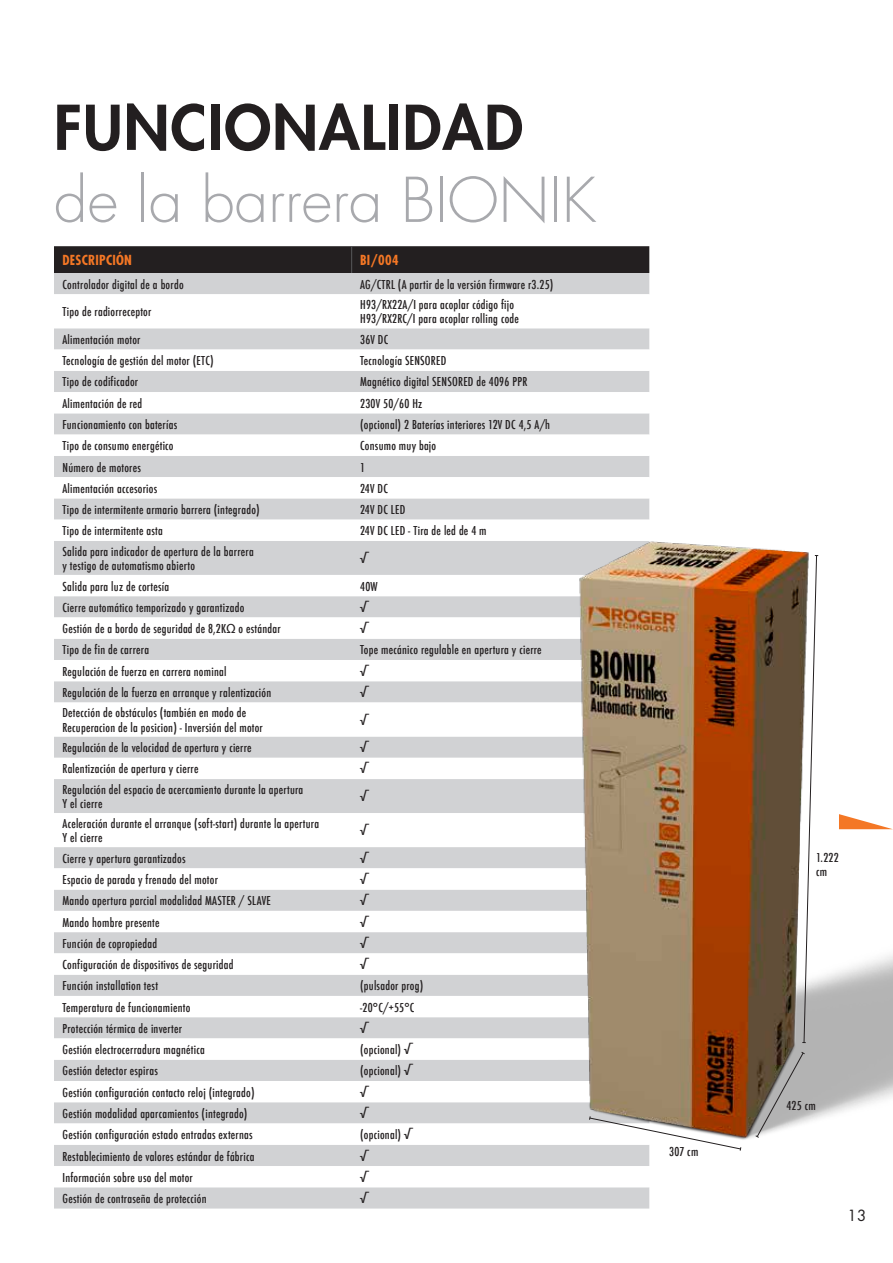
<style>
.page{position:relative;width:893px;height:1263px;background:#fff}
.page>*{position:absolute;margin:0;border:0;box-sizing:border-box;transform-origin:0 0}
.t1{font:300 60px "Futura";color:#a8a9ad}
.t2{font:800 60px "Futura";letter-spacing:.02em;color:#231f20}
.t3{font:15px "Futura";color:#231f20}
.t4{font:700 condensed 13.5px "Futura";letter-spacing:.02em;color:#f47725}
.t5{font:500 condensed 12px/14.4px "Futura";letter-spacing:.02em;color:#231f20}
</style>
<div class="page">
<div style="left:54px;top:273px;width:595px;height:935px;background:#d1d2d4"></div>
<svg style="left:54px;top:294px;width:595px;height:893px"></svg>
<div style="left:54px;top:246px;width:595px;height:27px;background:#231f20"></div>
<img style="left:560px;top:513px;width:333px;height:652px">
<svg style="left:802px;top:555px;width:16px;height:488px"></svg>
<svg style="left:755px;top:1051px;width:51px;height:87px;background:#9d9992"></svg>
<svg style="left:589px;top:1115px;width:153px;height:36px"></svg>
<svg style="left:839px;top:814px;width:54px;height:15px"></svg>
<h1 class="t2" style="left:54px;top:88px;width:471px">FUNCIONALIDAD</h1>
<h1 class="t1" style="left:54px;top:162px;width:544px">de la barrera BIONIK</h1>
<p class="t4" style="left:63px;top:251px;width:71px">DESCRIPCIÓN</p>
<p class="t4" style="left:360px;top:251px;width:40px">BI/004</p>
<p class="t5" style="left:63px;top:277px;width:123px">Controlador digital de a bordo</p>
<p class="t5" style="left:360px;top:277px;width:195px">AG/CTRL (A partir de la versión firmware r3.25)</p>
<p class="t5" style="left:63px;top:305px;width:90px">Tipo de radiorreceptor</p>
<p class="t5" style="left:360px;top:297px;width:160px">H93/RX22A/I para acoplar código fijo<br>H93/RX2RC/I para acoplar rolling code</p>
<p class="t5" style="left:63px;top:332px;width:79px">Alimentación motor</p>
<p class="t5" style="left:360px;top:332px;width:30px">36V DC</p>
<p class="t5" style="left:63px;top:354px;width:153px">Tecnología de gestión del motor (ETC)</p>
<p class="t5" style="left:360px;top:354px;width:88px">Tecnología SENSORED</p>
<p class="t5" style="left:63px;top:375px;width:77px">Tipo de codificador</p>
<p class="t5" style="left:360px;top:375px;width:169px">Magnético digital SENSORED de 4096 PPR</p>
<p class="t5" style="left:63px;top:396px;width:81px">Alimentación de red</p>
<p class="t5" style="left:360px;top:396px;width:64px">230V 50/60 Hz</p>
<p class="t5" style="left:63px;top:417px;width:116px">Funcionamiento con baterías</p>
<p class="t5" style="left:360px;top:417px;width:191px">(opcional) 2 Baterías interiores 12V DC 4,5 A/h</p>
<p class="t5" style="left:63px;top:439px;width:113px">Tipo de consumo energético</p>
<p class="t5" style="left:360px;top:439px;width:78px">Consumo muy bajo</p>
<p class="t5" style="left:63px;top:460px;width:80px">Número de motores</p>
<p class="t5" style="left:360px;top:460px;width:6px">1</p>
<p class="t5" style="left:63px;top:481px;width:96px">Alimentación accesorios</p>
<p class="t5" style="left:360px;top:481px;width:29px">24V DC</p>
<p class="t5" style="left:63px;top:502px;width:199px">Tipo de intermitente armario barrera (integrado)</p>
<p class="t5" style="left:360px;top:502px;width:47px">24V DC LED</p>
<p class="t5" style="left:63px;top:524px;width:102px">Tipo de intermitente asta</p>
<p class="t5" style="left:360px;top:524px;width:128px">24V DC LED - Tira de led de 4 m</p>
<p class="t5" style="left:63px;top:544px;width:193px">Salida para indicador de apertura de la barrera y testigo de automatismo abierto</p>
<p class="t5" style="left:360px;top:551px;width:11px">√</p>
<p class="t5" style="left:63px;top:579px;width:108px">Salida para luz de cortesía</p>
<p class="t5" style="left:360px;top:579px;width:19px">40W</p>
<p class="t5" style="left:63px;top:600px;width:183px">Cierre automático temporizado y garantizado</p>
<p class="t5" style="left:360px;top:600px;width:11px">√</p>
<p class="t5" style="left:63px;top:621px;width:220px">Gestión de a bordo de seguridad de 8,2KΩ o estándar</p>
<p class="t5" style="left:360px;top:621px;width:11px">√</p>
<p class="t5" style="left:63px;top:643px;width:88px">Tipo de fin de carrera</p>
<p class="t5" style="left:360px;top:643px;width:183px">Tope mecánico regulable en apertura y cierre</p>
<p class="t5" style="left:63px;top:664px;width:165px">Regulación de fuerza en carrera nominal</p>
<p class="t5" style="left:360px;top:664px;width:11px">√</p>
<p class="t5" style="left:63px;top:685px;width:210px">Regulación de la fuerza en arranque y ralentización</p>
<p class="t5" style="left:360px;top:685px;width:11px">√</p>
<p class="t5" style="left:63px;top:706px;width:202px">Detección de obstáculos (también en modo de<br>Recuperacion de la posicion) - Inversión del motor</p>
<p class="t5" style="left:360px;top:713px;width:11px">√</p>
<p class="t5" style="left:63px;top:741px;width:191px">Regulación de la velocidad de apertura y cierre</p>
<p class="t5" style="left:360px;top:741px;width:11px">√</p>
<p class="t5" style="left:63px;top:762px;width:137px">Ralentización de apertura y cierre</p>
<p class="t5" style="left:360px;top:762px;width:11px">√</p>
<p class="t5" style="left:63px;top:782px;width:242px">Regulación del espacio de acercamiento durante la apertura<br>Y el cierre</p>
<p class="t5" style="left:360px;top:789px;width:11px">√</p>
<p class="t5" style="left:63px;top:816px;width:258px">Aceleración durante el arranque (soft-start) durante la apertura<br>Y el cierre</p>
<p class="t5" style="left:360px;top:823px;width:11px">√</p>
<p class="t5" style="left:63px;top:851px;width:125px">Cierre y apertura garantizados</p>
<p class="t5" style="left:360px;top:851px;width:11px">√</p>
<p class="t5" style="left:63px;top:872px;width:157px">Espacio de parada y frenado del motor</p>
<p class="t5" style="left:360px;top:872px;width:11px">√</p>
<p class="t5" style="left:63px;top:894px;width:210px">Mando apertura parcial modalidad MASTER / SLAVE</p>
<p class="t5" style="left:360px;top:894px;width:11px">√</p>
<p class="t5" style="left:63px;top:915px;width:99px">Mando hombre presente</p>
<p class="t5" style="left:360px;top:915px;width:11px">√</p>
<p class="t5" style="left:63px;top:936px;width:96px">Función de copropiedad</p>
<p class="t5" style="left:360px;top:936px;width:11px">√</p>
<p class="t5" style="left:63px;top:957px;width:172px">Configuración de dispositivos de seguridad</p>
<p class="t5" style="left:360px;top:957px;width:11px">√</p>
<p class="t5" style="left:63px;top:979px;width:97px">Función installation test</p>
<p class="t5" style="left:360px;top:979px;width:65px">(pulsador prog)</p>
<p class="t5" style="left:63px;top:1000px;width:129px">Temperatura de funcionamiento</p>
<p class="t5" style="left:360px;top:1000px;width:56px">-20°C/+55°C</p>
<p class="t5" style="left:63px;top:1021px;width:121px">Protección térmica de inverter</p>
<p class="t5" style="left:360px;top:1021px;width:11px">√</p>
<p class="t5" style="left:63px;top:1042px;width:144px">Gestión electrocerradura magnética</p>
<p class="t5" style="left:360px;top:1042px;width:54px">(opcional) √</p>
<p class="t5" style="left:63px;top:1064px;width:97px">Gestión detector espiras</p>
<p class="t5" style="left:360px;top:1064px;width:54px">(opcional) √</p>
<p class="t5" style="left:63px;top:1085px;width:194px">Gestión configuración contacto reloj (integrado)</p>
<p class="t5" style="left:360px;top:1085px;width:11px">√</p>
<p class="t5" style="left:63px;top:1106px;width:186px">Gestión modalidad aparcamientos (integrado)</p>
<p class="t5" style="left:360px;top:1106px;width:11px">√</p>
<p class="t5" style="left:63px;top:1128px;width:192px">Gestión configuración estado entradas externas</p>
<p class="t5" style="left:360px;top:1128px;width:54px">(opcional) √</p>
<p class="t5" style="left:63px;top:1149px;width:193px">Restablecimiento de valores estándar de fábrica</p>
<p class="t5" style="left:360px;top:1149px;width:11px">√</p>
<p class="t5" style="left:63px;top:1170px;width:132px">Información sobre uso del motor</p>
<p class="t5" style="left:360px;top:1170px;width:11px">√</p>
<p class="t5" style="left:63px;top:1191px;width:146px">Gestión de contraseña de protección</p>
<p class="t5" style="left:360px;top:1191px;width:11px">√</p>
<p class="t5" style="left:669px;top:1144px;width:31px">307 cm</p>
<p class="t5" style="left:816px;top:850px;width:24px">1.222 cm</p>
<p class="t5" style="left:786px;top:1099px;width:31px">425 cm</p>
<p class="t3" style="left:847px;top:1205px;width:20px">13</p>
</div>
